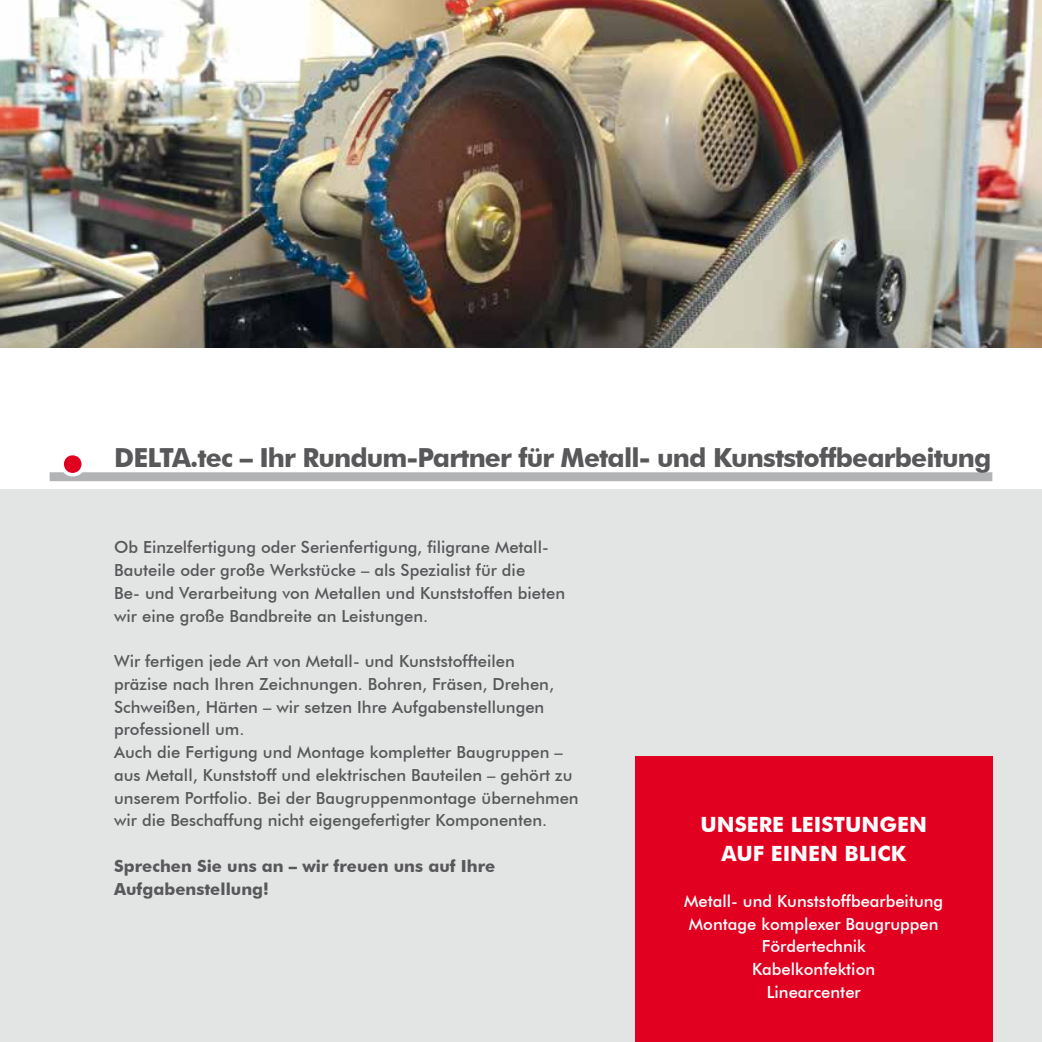
<style>
.page{position:relative;width:1042px;height:1042px;background:#fff}
.page>*{position:absolute;margin:0;border:0;box-sizing:border-box;transform-origin:0 0}
.t1{font:700 26.25px "Futura BT";letter-spacing:-.035em;color:#58585a}
.t2{font:700 21px "Futura BT";color:#fff}
.t3{font:500 16.62px/22.8px "Futura BT";color:#58585a}
.t4{font:500 16.62px/22.8px "Futura BT";color:#fff;text-align:center}
.t5{font:700 16.62px/22.8px "Futura BT";color:#58585a}
</style>
<div class="page">
<div style="left:0;top:490px;width:1042px;height:552px;background:#e3e4e4"></div>
<img style="left:0;top:0;width:1042px;height:347px">
<svg style="left:50px;top:455px;width:942px;height:26px"></svg>
<div style="left:635px;top:756px;width:357px;height:286px;background:#e20020"></div>
<h1 class="t1" style="left:114px;top:441px;width:879px">DELTA.tec – Ihr Rundum-Partner für Metall- und Kunststoffbearbeitung</h1>
<p class="t3" style="left:114px;top:536px;width:453px">Ob Einzelfertigung oder Serienfertigung, filigrane Metall-Bauteile oder große Werkstücke – als Spezialist für die<br>Be- und Verarbeitung von Metallen und Kunststoffen bieten wir eine große Bandbreite an Leistungen.</p>
<p class="t3" style="left:114px;top:650px;width:466px">Wir fertigen jede Art von Metall- und Kunststoffteilen<br>präzise nach Ihren Zeichnungen. Bohren, Fräsen, Drehen, Schweißen, Härten – wir setzen Ihre Aufgabenstellungen professionell um.<br>Auch die Fertigung und Montage kompletter Baugruppen – aus Metall, Kunststoff und elektrischen Bauteilen – gehört zu unserem Portfolio. Bei der Baugruppenmontage übernehmen wir die Beschaffung nicht eigengefertigter Komponenten.</p>
<p class="t5" style="left:114px;top:854px;width:383px">Sprechen Sie uns an – wir freuen uns auf Ihre<br>Aufgabenstellung!</p>
<p class="t2" style="left:700px;top:811px;width:48px">Unsere</p>
<p class="t2" style="left:791px;top:811px;width:24px">Leistu</p>
<p class="t2" style="left:861px;top:811px;width:67px">ngen</p>
<p class="t2" style="left:721px;top:841px;width:16px">auf</p>
<p class="t2" style="left:771px;top:841px;width:135px">einen Blick</p>
<p class="t4" style="left:684px;top:889px;width:261px">Metall- und Kunststoffbearbeitung<br>Montage komplexer Baugruppen<br>Fördertechnik<br>Kabelkonfektion<br>Linearcenter</p>
</div>
